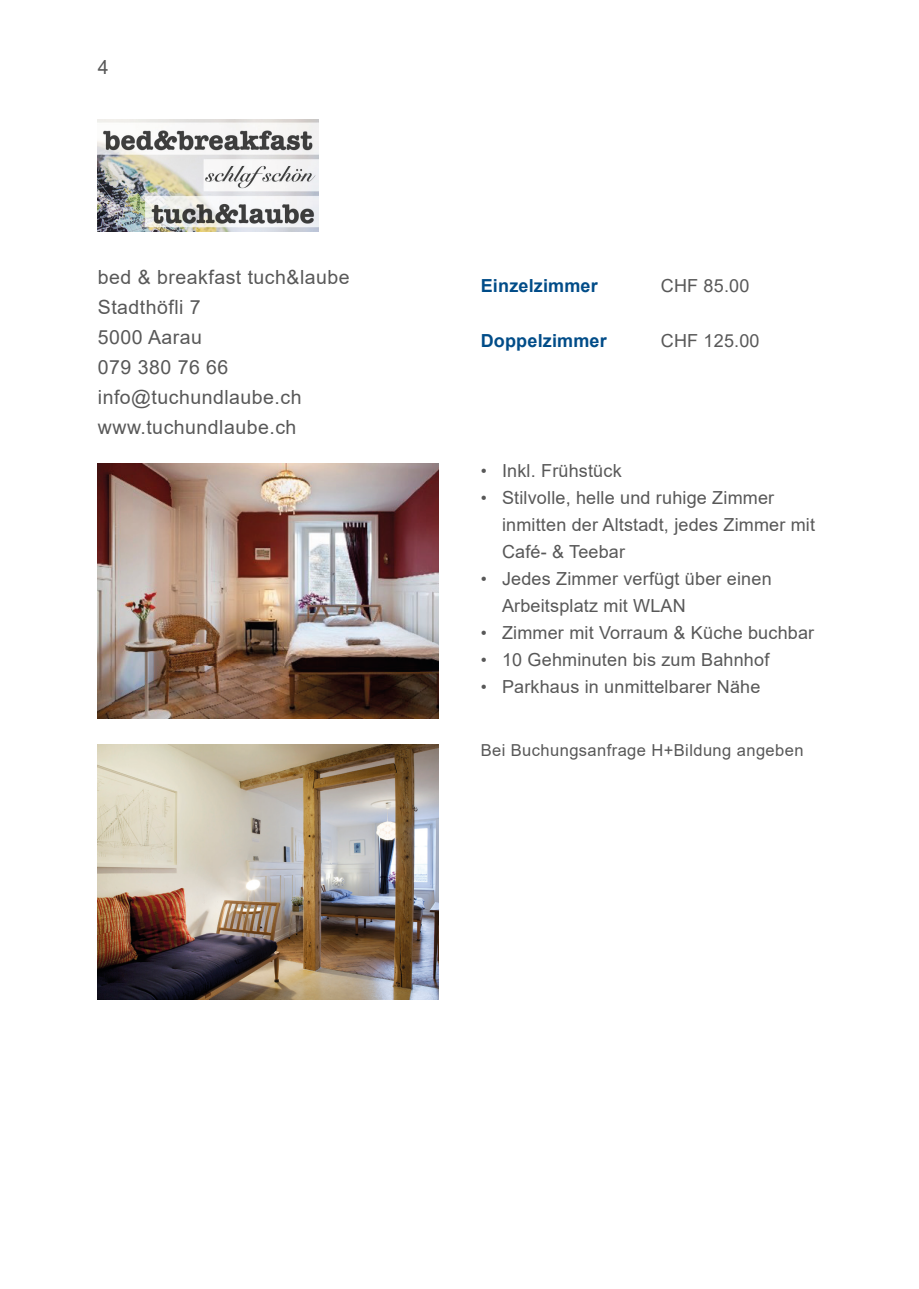
<style>
.page{position:relative;width:919px;height:1289px;background:#fff}
.page>*{position:absolute;margin:0;border:0;box-sizing:border-box;transform-origin:0 0}
.Grundtext_13_20{font:19.5px/30px "Arial";letter-spacing:.025em;color:#585858}
.Blocktext{font:18px/27px "Arial";letter-spacing:.01em;color:#585858}
.Blocktext-2{font:700 18px "Arial";letter-spacing:.01em;color:#004c88}
.Grundtext_13_20-2{font:16.5px "Arial";letter-spacing:.025em;color:#585858}
.s1{font-size:17.25px}
</style>
<div class="page">
<img style="left:98px;top:463px;width:340px;height:256px">
<img style="left:98px;top:744px;width:340px;height:255px">
<img style="left:98px;top:119px;width:221px;height:113px">
<p class="Grundtext_13_20" style="left:98px;top:52px;width:12px">4</p>
<p class="Grundtext_13_20" style="left:98px;top:262px;width:253px">bed &amp; breakfast tuch&amp;laube<br>Stadthöfli 7<br>5000 Aarau<br>079 380 76 66 info@tuchundlaube.ch www.tuchundlaube.ch</p>
<p class="Blocktext-2" style="left:480px;top:273px;width:119px">Einzelzimmer</p>
<p class="Blocktext" style="left:660px;top:272px;width:90px">CHF 85.00</p>
<p class="Blocktext-2" style="left:480px;top:328px;width:128px">Doppelzimmer</p>
<p class="Blocktext" style="left:660px;top:327px;width:100px">CHF 125.00</p>
<p class="Blocktext" style="left:480px;top:457px;width:142px"><span class="s1">•</span> Inkl. Frühstück</p>
<p class="Blocktext" style="left:502px;top:484px;width:314px;text-indent:-21px"><span class="s1">•</span> Stilvolle, helle und ruhige Zimmer inmitten der Altstadt, jedes Zimmer mit<br>Café- &amp; Teebar</p>
<p class="Blocktext" style="left:502px;top:565px;width:271px;text-indent:-21px"><span class="s1">•</span> Jedes Zimmer verfügt über einen<br>Arbeitsplatz mit WLAN</p>
<p class="Blocktext" style="left:480px;top:619px;width:335px"><span class="s1">•</span> Zimmer mit Vorraum &amp; Küche buchbar</p>
<p class="Blocktext" style="left:480px;top:646px;width:290px"><span class="s1">•</span> 10 Gehminuten bis zum Bahnhof</p>
<p class="Blocktext" style="left:480px;top:673px;width:281px"><span class="s1">•</span> Parkhaus in unmittelbarer Nähe</p>
<p class="Grundtext_13_20-2" style="left:480px;top:739px;width:324px">Bei Buchungsanfrage H+Bildung angeben</p>
</div>
